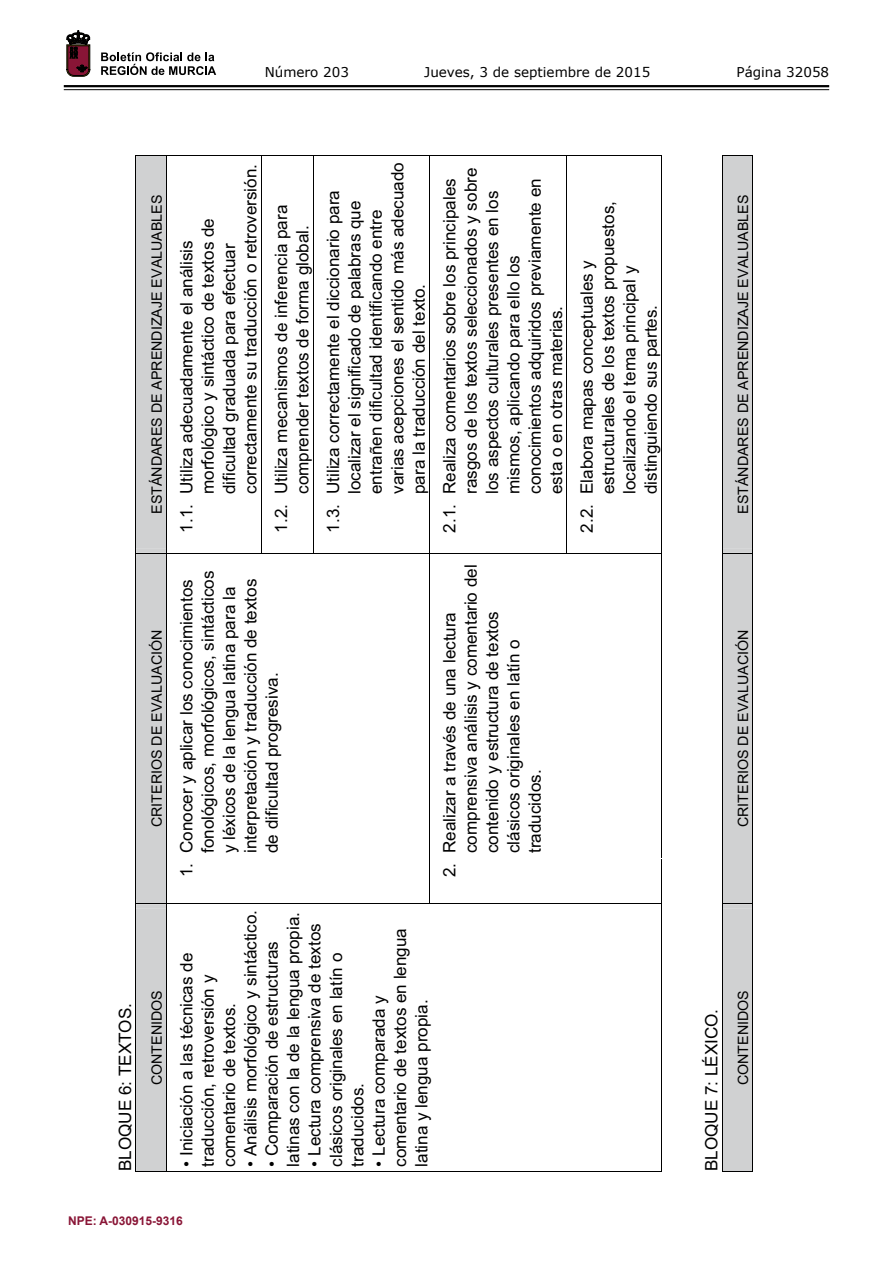
<style>
.page{position:relative;width:893px;height:1263px;background:#fff}
.page>*{position:absolute;margin:0;border:0;box-sizing:border-box;transform-origin:0 0}
.t1{font:17.1px/21.3px "Arial";color:#000}
.t2{font:14.25px "Arial";color:#000}
.t3{font:13.5px "Verdana";color:#000}
.t4{font:700 12px "Arial";color:#891536}
</style>
<div class="page">
<hr style="left:64px;top:85px;width:765px;height:2px;background:#000">
<hr style="left:64px;top:89px;width:765px;height:1px;background:#000">
<svg style="left:101px;top:52px;width:115px;height:23px"></svg>
<svg style="left:67px;top:31px;width:23px;height:45px"></svg>
<div style="left:135px;top:155px;width:31px;height:1017px;background:#d0d1d2"></div>
<hr style="left:136px;top:1171px;width:30px;height:1px;background:#000">
<hr style="left:136px;top:903px;width:30px;height:1px;background:#000">
<hr style="left:136px;top:553px;width:30px;height:1px;background:#000">
<hr style="left:136px;top:155px;width:30px;height:1px;background:#000">
<hr style="left:166px;top:155px;width:1px;height:1017px;background:#000">
<hr style="left:167px;top:1171px;width:94px;height:1px;background:#000">
<hr style="left:167px;top:903px;width:94px;height:1px;background:#000">
<hr style="left:167px;top:553px;width:94px;height:1px;background:#000">
<hr style="left:167px;top:155px;width:94px;height:1px;background:#000">
<hr style="left:261px;top:155px;width:1px;height:398px;background:#000">
<hr style="left:261px;top:1171px;width:52px;height:1px;background:#000">
<hr style="left:261px;top:903px;width:52px;height:1px;background:#000">
<hr style="left:261px;top:553px;width:52px;height:1px;background:#000">
<hr style="left:261px;top:155px;width:52px;height:1px;background:#000">
<hr style="left:313px;top:155px;width:1px;height:398px;background:#000">
<hr style="left:314px;top:1171px;width:115px;height:1px;background:#000">
<hr style="left:314px;top:903px;width:115px;height:1px;background:#000">
<hr style="left:314px;top:553px;width:115px;height:1px;background:#000">
<hr style="left:314px;top:155px;width:115px;height:1px;background:#000">
<hr style="left:429px;top:155px;width:1px;height:749px;background:#000">
<hr style="left:430px;top:1171px;width:136px;height:1px;background:#000">
<hr style="left:430px;top:903px;width:136px;height:1px;background:#000">
<hr style="left:430px;top:553px;width:136px;height:1px;background:#000">
<hr style="left:430px;top:155px;width:136px;height:1px;background:#000">
<hr style="left:566px;top:155px;width:1px;height:398px;background:#000">
<hr style="left:567px;top:1171px;width:95px;height:1px;background:#000">
<hr style="left:661px;top:904px;width:1px;height:268px;background:#000">
<hr style="left:567px;top:903px;width:95px;height:1px;background:#000">
<hr style="left:661px;top:859px;width:1px;height:44px;background:#000">
<hr style="left:661px;top:553px;width:1px;height:305px;background:#000">
<hr style="left:567px;top:553px;width:95px;height:1px;background:#000">
<hr style="left:661px;top:499px;width:1px;height:54px;background:#000">
<hr style="left:661px;top:156px;width:1px;height:342px;background:#000">
<hr style="left:567px;top:155px;width:95px;height:1px;background:#000">
<div style="left:722px;top:155px;width:31px;height:1017px;background:#d0d1d2"></div>
<p class="t3" style="left:265px;top:62px;width:86px">Número 203</p>
<p class="t3" style="left:424px;top:62px;width:228px">Jueves, 3 de septiembre de 2015</p>
<p class="t3" style="left:736px;top:62px;width:94px">Página 32058</p>
<p class="t2" style="left:147px;top:514px;width:321px;rotate:-90deg">ESTÁNDARES DE APRENDIZAJE EVALUABLES</p>
<p class="t2" style="left:147px;top:827px;width:199px;rotate:-90deg">CRITERIOS DE EVALUACIÓN</p>
<p class="t1" style="left:115px;top:1171px;width:170px;rotate:-90deg">BLOQUE 6: TEXTOS.</p>
<p class="t2" style="left:147px;top:1085px;width:97px;rotate:-90deg">CONTENIDOS</p>
<p class="t1" style="left:176px;top:494px;width:331px;text-indent:-38px;rotate:-90deg">1.1. Utiliza adecuadamente el análisis morfológico y sintáctico de textos de dificultad graduada para efectuar correctamente su traducción o retroversión.</p>
<p class="t1" style="left:271px;top:494px;width:291px;text-indent:-38px;rotate:-90deg">1.2. Utiliza mecanismos de inferencia para comprender textos de forma global.</p>
<p class="t1" style="left:176px;top:853px;width:284px;text-indent:-24px;rotate:-90deg">1. Conocer y aplicar los conocimientos fonológicos, morfológicos, sintácticos y léxicos de la lengua latina para la interpretación y traducción de textos de dificultad progresiva.</p>
<p class="t1" style="left:323px;top:494px;width:333px;text-indent:-38px;rotate:-90deg">1.3. Utiliza correctamente el diccionario para localizar el significado de palabras que entrañen dificultad identificando entre varias acepciones el sentido más adecuado para la traducción del texto.</p>
<p class="t1" style="left:439px;top:494px;width:328px;text-indent:-38px;rotate:-90deg">2.1. Realiza comentarios sobre los principales rasgos de los textos seleccionados y sobre los aspectos culturales presentes en los mismos, aplicando para ello los conocimientos adquiridos previamente en esta o en otras materias.</p>
<p class="t1" style="left:439px;top:853px;width:290px;text-indent:-24px;rotate:-90deg">2. Realizar a través de una lectura comprensiva análisis y comentario del contenido y estructura de textos clásicos originales en latín o traducidos.</p>
<p class="t1" style="left:176px;top:1167px;width:215px;rotate:-90deg">• Iniciación a las técnicas de traducción, retroversión y comentario de textos.</p>
<p class="t1" style="left:240px;top:1167px;width:258px;rotate:-90deg">• Análisis morfológico y sintáctico.</p>
<p class="t1" style="left:261px;top:1167px;width:256px;rotate:-90deg">• Comparación de estructuras latinas con la de la lengua propia.</p>
<p class="t1" style="left:304px;top:1167px;width:245px;rotate:-90deg">• Lectura comprensiva de textos clásicos originales en latín o traducidos.</p>
<p class="t1" style="left:368px;top:1167px;width:240px;rotate:-90deg">• Lectura comparada y comentario de textos en lengua latina y lengua propia.</p>
<p class="t1" style="left:576px;top:494px;width:294px;text-indent:-38px;rotate:-90deg">2.2. Elabora mapas conceptuales y estructurales de los textos propuestos, localizando el tema principal y distinguiendo sus partes.</p>
<p class="t2" style="left:734px;top:514px;width:321px;rotate:-90deg">ESTÁNDARES DE APRENDIZAJE EVALUABLES</p>
<p class="t2" style="left:734px;top:827px;width:199px;rotate:-90deg">CRITERIOS DE EVALUACIÓN</p>
<p class="t1" style="left:701px;top:1171px;width:164px;rotate:-90deg">BLOQUE 7: LÉXICO.</p>
<p class="t2" style="left:734px;top:1085px;width:97px;rotate:-90deg">CONTENIDOS</p>
<p class="t4" style="left:68px;top:1213px;width:116px">NPE: A-030915-9316</p>
</div>
